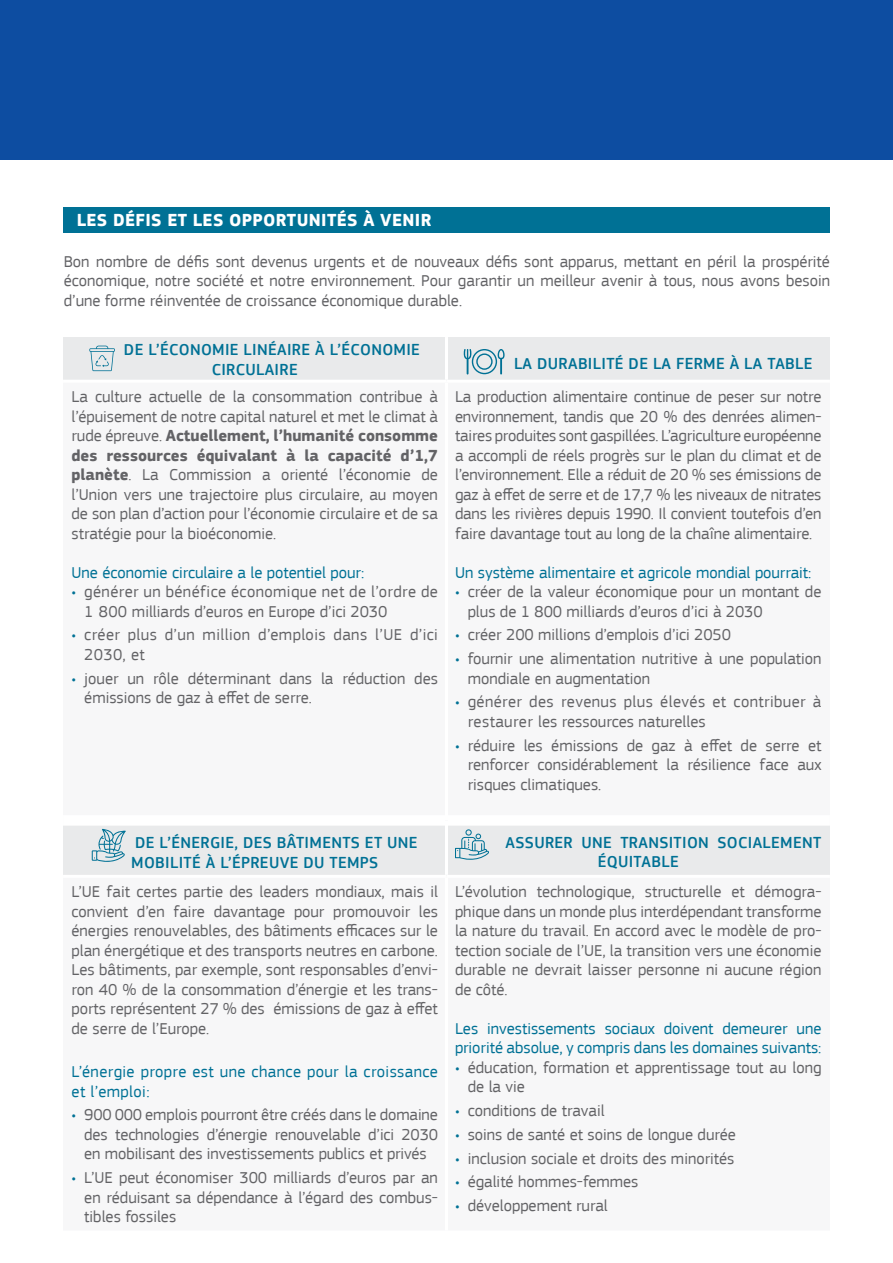
<style>
.page{position:relative;width:893px;height:1263px;background:#fff}
.page>*{position:absolute;margin:0;border:0;box-sizing:border-box;transform-origin:0 0}
.t1{font:700 18px "EC Square Sans Pro";letter-spacing:.02em;color:#fff}
.t2{font:16.5px/19.5px "EC Square Sans Pro";color:#636366;text-align:justify}
.t3{font:16.5px/19.5px "EC Square Sans Pro";letter-spacing:.025em;color:#636366}
.t4{font:16.5px/19.5px "EC Square Sans Pro";color:#007195}
.t5{font:500 16.5px/19.8px "EC Square Sans Pro";letter-spacing:.02em;color:#007195}
.t6{font:16.5px/19.5px "EC Square Sans Pro";letter-spacing:.025em;color:#007195}
.s1{font-weight:700}
.s2{color:#007195}
</style>
<div class="page">
<div style="left:64px;top:207px;width:766px;height:25px;background:#007195"></div>
<div style="left:63px;top:337px;width:767px;height:43px;background:#e9eaeb"></div>
<div style="left:63px;top:826px;width:767px;height:49px;background:#e9eaeb"></div>
<hr style="left:445px;top:337px;width:3px;height:43px;background:#fff">
<hr style="left:445px;top:820px;width:3px;height:55px;background:#fff">
<svg style="left:89px;top:346px;width:26px;height:25px"></svg>
<svg style="left:464px;top:349px;width:41px;height:25px"></svg>
<svg style="left:92px;top:829px;width:34px;height:34px"></svg>
<svg style="left:455px;top:829px;width:34px;height:33px"></svg>
<div style="left:0;top:0;width:893px;height:160px;background:#0d4da1"></div>
<p class="t1" style="left:77px;top:209px;width:356px">LES DÉFIS ET LES OPPORTUNITÉS À VENIR</p>
<p class="t2" style="left:64px;top:251px;width:768px">Bon nombre de défis sont devenus urgents et de nouveaux défis sont apparus, mettant en péril la prospérité</p>
<p class="t2" style="left:64px;top:271px;width:768px">économique, notre société et notre environnement. Pour garantir un meilleur avenir à tous, nous avons besoin d’une forme réinventée de croissance économique durable.</p>
<p class="t5" style="left:124px;top:340px;width:298px">DE L’ÉCONOMIE LINÉAIRE À L’ÉCONOMIE</p>
<p class="t5" style="left:212px;top:360px;width:87px">CIRCULAIRE</p>
<p class="t2" style="left:72px;top:387px;width:368px">La culture actuelle de la consommation contribue à l’épuisement de notre capital naturel et met le climat à rude épreuve. <span class="s1">Actuellement, l’humanité consomme des ressources équivalant à la capacité d’1,7 planète</span>. La Commission a orienté l’économie de l’Union vers une trajectoire plus circulaire, au moyen de son plan d’action pour l’économie circulaire et de sa stratégie pour la bioéconomie.</p>
<p class="t4" style="left:72px;top:562px;width:294px">Une économie circulaire a le potentiel pour:</p>
<p class="t3" style="left:84px;top:582px;width:355px;text-indent:-13px"><span class="s2">•</span> générer un bénéfice économique net de l’ordre de<br>1 800 milliards d’euros en Europe d’ici 2030</p>
<p class="t3" style="left:84px;top:625px;width:355px;text-indent:-13px"><span class="s2">•</span> créer plus d’un million d’emplois dans l’UE d’ici<br>2030, et</p>
<p class="t2" style="left:84px;top:668px;width:355px;text-indent:-13px"><span class="s2">•</span> jouer un rôle déterminant dans la réduction des émissions de gaz à effet de serre.</p>
<p class="t5" style="left:514px;top:354px;width:300px">LA DURABILITÉ DE LA FERME À LA TABLE</p>
<p class="t2" style="left:455px;top:387px;width:368px">La production alimentaire continue de peser sur notre environnement, tandis que 20 % des denrées alimen&shy;taires produites sont gaspillées. L’agriculture européenne a accompli de réels progrès sur le plan du climat et de l’environnement. Elle a réduit de 20 % ses émissions de gaz à effet de serre et de 17,7 % les niveaux de nitrates dans les rivières depuis 1990. Il convient toutefois d’en faire davantage tout au long de la chaîne alimentaire.</p>
<p class="t4" style="left:455px;top:562px;width:358px">Un système alimentaire et agricole mondial pourrait:</p>
<p class="t2" style="left:468px;top:582px;width:355px;text-indent:-13px"><span class="s2">•</span> créer de la valeur économique pour un montant de plus de 1 800 milliards d’euros d’ici à 2030</p>
<p class="t2" style="left:455px;top:625px;width:277px"><span class="s2">•</span> créer 200 millions d’emplois d’ici 2050</p>
<p class="t2" style="left:468px;top:649px;width:355px;text-indent:-13px"><span class="s2">•</span> fournir une alimentation nutritive à une population mondiale en augmentation</p>
<p class="t3" style="left:468px;top:692px;width:355px;text-indent:-13px"><span class="s2">•</span> générer des revenus plus élevés et contribuer à restaurer les ressources naturelles</p>
<p class="t2" style="left:468px;top:735px;width:355px;text-indent:-13px"><span class="s2">•</span> réduire les émissions de gaz à effet de serre et renforcer considérablement la résilience face aux risques climatiques.</p>
<p class="t5" style="left:131px;top:833px;width:288px">DE L’ÉNERGIE, DES BÂTIMENTS ET UNE<br>MOBILITÉ À L’ÉPREUVE DU TEMPS</p>
<p class="t5" style="left:598px;top:832px;width:225px;text-indent:-92px">ASSURER UNE TRANSITION SOCIALEMENT<br>ÉQUITABLE</p>
<p class="t2" style="left:72px;top:882px;width:368px">L’UE fait certes partie des leaders mondiaux, mais il convient d’en faire davantage pour promouvoir les énergies renouvelables, des bâtiments efficaces sur le plan énergétique et des transports neutres en carbone.<br>Les bâtiments, par exemple, sont responsables d’envi&shy;ron 40 % de la consommation d’énergie et les trans&shy;ports représentent 27 % des émissions de gaz à effet de serre de l’Europe.</p>
<p class="t6" style="left:72px;top:1062px;width:368px">L’énergie propre est une chance pour la croissance et l’emploi:</p>
<p class="t2" style="left:84px;top:1105px;width:355px;text-indent:-13px"><span class="s2">•</span> 900 000 emplois pourront être créés dans le domaine des technologies d’énergie renouvelable d’ici 2030 en mobilisant des investissements publics et privés</p>
<p class="t2" style="left:84px;top:1168px;width:355px;text-indent:-13px"><span class="s2">•</span> L’UE peut économiser 300 milliards d’euros par an en réduisant sa dépendance à l’égard des combus&shy;tibles fossiles</p>
<p class="t2" style="left:455px;top:882px;width:368px">L’évolution technologique, structurelle et démogra&shy;phique dans un monde plus interdépendant transforme la nature du travail. En accord avec le modèle de pro&shy;tection sociale de l’UE, la transition vers une économie durable ne devrait laisser personne ni aucune région de côté.</p>
<p class="t4" style="left:455px;top:1019px;width:368px">Les investissements sociaux doivent demeurer une priorité absolue, y compris dans les domaines suivants:</p>
<p class="t2" style="left:468px;top:1058px;width:355px;text-indent:-13px"><span class="s2">•</span> éducation, formation et apprentissage tout au long de la vie</p>
<p class="t2" style="left:455px;top:1101px;width:151px"><span class="s2">•</span> conditions de travail</p>
<p class="t2" style="left:455px;top:1125px;width:283px"><span class="s2">•</span> soins de santé et soins de longue durée</p>
<p class="t2" style="left:455px;top:1148px;width:281px"><span class="s2">•</span> inclusion sociale et droits des minorités</p>
<p class="t2" style="left:455px;top:1172px;width:185px"><span class="s2">•</span> égalité hommes-femmes</p>
<p class="t2" style="left:455px;top:1196px;width:154px"><span class="s2">•</span> développement rural</p>
</div>
